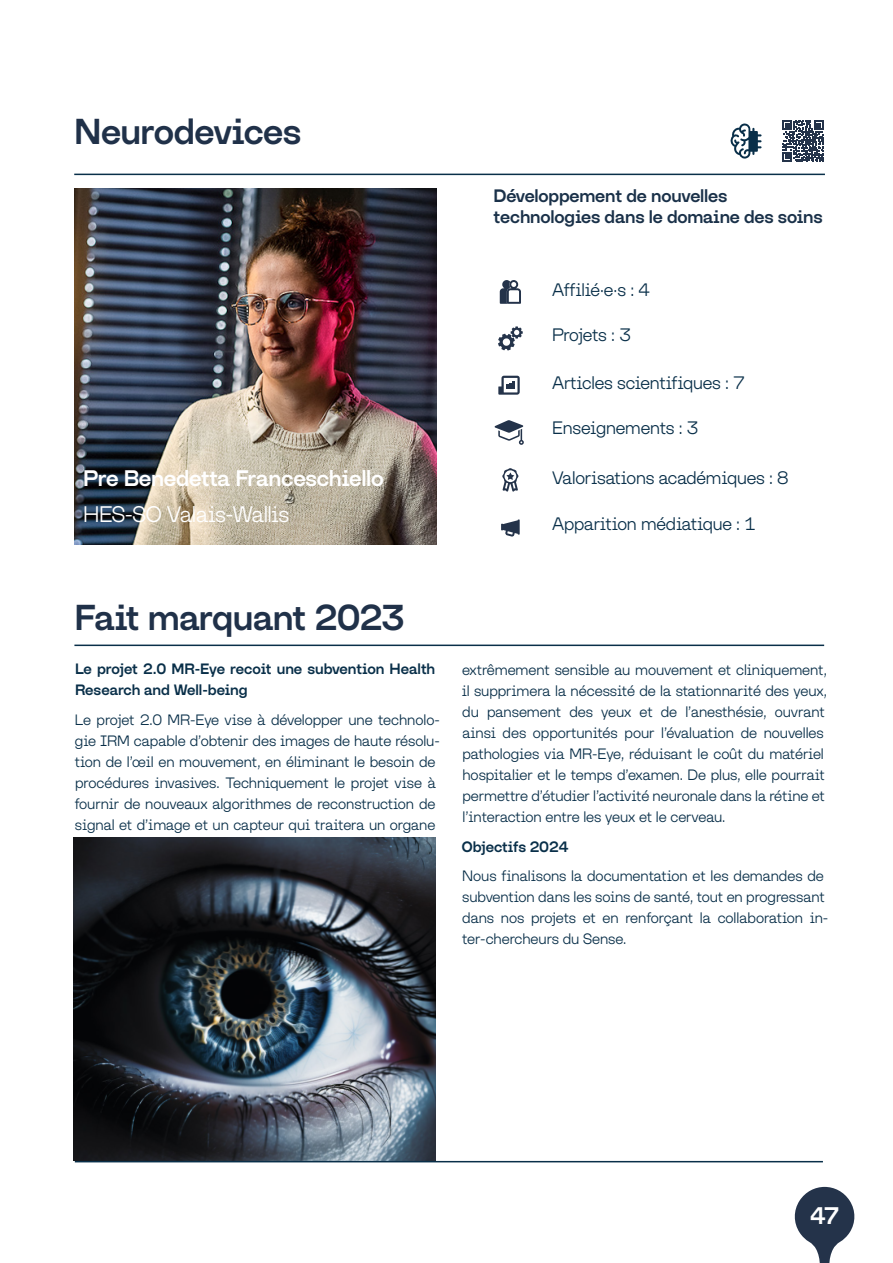
<style>
.page{position:relative;width:893px;height:1263px;background:#fff}
.page>*{position:absolute;margin:0;border:0;box-sizing:border-box;transform-origin:0 0}
.Headline_27_31_Left{font:500 36px "Lazare Grotesk";letter-spacing:-.02em;color:#203149}
.Headline_27_31_Left-2{font:500 24px "Lazare Grotesk";color:#fff}
.Nom_PI_blanc{font:500 22.5px "Lazare Grotesk";letter-spacing:-.015em;color:#fff}
.Nom_PI_blanc-2{font:300 22.5px "Lazare Grotesk";letter-spacing:-.02em;color:#fff}
.Sous-titre{font:300 18px "Lazare Grotesk";letter-spacing:-.01em;color:#092f49}
.sous-titre_1_PI{font:500 18px "Lazare Grotesk";letter-spacing:-.01em;color:#1a3149}
.Texte_PI{font:300 15px/21px "Lazare Grotesk";letter-spacing:-.005em;color:#092f49}
.Texte_PI-2{font:500 15px/21px "Lazare Grotesk";letter-spacing:-.005em;color:#092f49}
</style>
<div class="page">
<svg style="left:500px;top:280px;width:21px;height:24px"></svg>
<svg style="left:502px;top:468px;width:16px;height:24px"></svg>
<svg style="left:494px;top:420px;width:30px;height:25px"></svg>
<svg style="left:498px;top:376px;width:22px;height:19px"></svg>
<svg style="left:498px;top:326px;width:25px;height:25px"></svg>
<svg style="left:501px;top:519px;width:19px;height:17px"></svg>
<img style="left:75px;top:188px;width:361px;height:357px">
<svg style="left:730px;top:123px;width:31px;height:36px"></svg>
<svg style="left:782px;top:120px;width:42px;height:42px"></svg>
<img style="left:73px;top:838px;width:363px;height:323px">
<hr style="left:74px;top:644px;width:750px;height:2px;background:#092f49">
<hr style="left:74px;top:174px;width:751px;height:1px;background:#092f49">
<svg style="left:794px;top:1187px;width:61px;height:76px"></svg>
<hr style="left:75px;top:1161px;width:748px;height:1px;background:#092f49">
<p class="Headline_27_31_Left" style="left:74px;top:110px;width:228px">Neurodevices</p>
<p class="Nom_PI_blanc" style="left:83px;top:465px;width:302px">Pre Benedetta Franceschiello</p>
<p class="Nom_PI_blanc-2" style="left:83px;top:501px;width:208px">HES-SO Valais-Wallis</p>
<p class="sous-titre_1_PI" style="left:494px;top:185px;width:235px">Développement de nouvelles</p>
<p class="sous-titre_1_PI" style="left:494px;top:206px;width:331px">technologies dans le domaine des soins</p>
<p class="Sous-titre" style="left:552px;top:280px;width:99px">Affilié·e·s : 4</p>
<p class="Sous-titre" style="left:552px;top:324px;width:80px">Projets : 3</p>
<p class="Sous-titre" style="left:552px;top:372px;width:194px">Articles scientifiques : 7</p>
<p class="Sous-titre" style="left:552px;top:417px;width:148px">Enseignements : 3</p>
<p class="Sous-titre" style="left:552px;top:467px;width:238px">Valorisations académiques : 8</p>
<p class="Sous-titre" style="left:552px;top:514px;width:205px">Apparition médiatique : 1</p>
<h1 class="Headline_27_31_Left" style="left:75px;top:596px;width:332px">Fait marquant 2023</h1>
<p class="Texte_PI-2" style="left:75px;top:658px;width:362px">Le projet 2.0 MR-Eye recoit une subvention Health<br>Research and Well-being</p>
<p class="Texte_PI" style="left:75px;top:709px;width:367px">Le projet 2.0 MR-Eye vise à développer une technolo&shy;gie IRM capable d’obtenir des images de haute résolu&shy;tion de l’œil en mouvement, en éliminant le besoin de procédures invasives. Techniquement le projet vise à fournir de nouveaux algorithmes de reconstruction de signal et d’image et un capteur qui traitera un organe</p>
<p class="Texte_PI" style="left:462px;top:659px;width:367px">extrêmement sensible au mouvement et cliniquement, il supprimera la nécessité de la stationnarité des yeux, du pansement des yeux et de l’anesthésie, ouvrant ainsi des opportunités pour l’évaluation de nouvelles pathologies via MR-Eye, réduisant le coût du matériel hospitalier et le temps d’examen. De plus, elle pourrait permettre d’étudier l’activité neuronale dans la rétine et l’interaction entre les yeux et le cerveau.</p>
<p class="Texte_PI-2" style="left:462px;top:836px;width:108px">Objectifs 2024</p>
<p class="Texte_PI" style="left:462px;top:865px;width:368px">Nous finalisons la documentation et les demandes de subvention dans les soins de santé, tout en progressant dans nos projets et en renforçant la collaboration in&shy;ter-chercheurs du Sense.</p>
<p class="Headline_27_31_Left-2" style="left:810px;top:1202px;width:30px">47</p>
</div>
